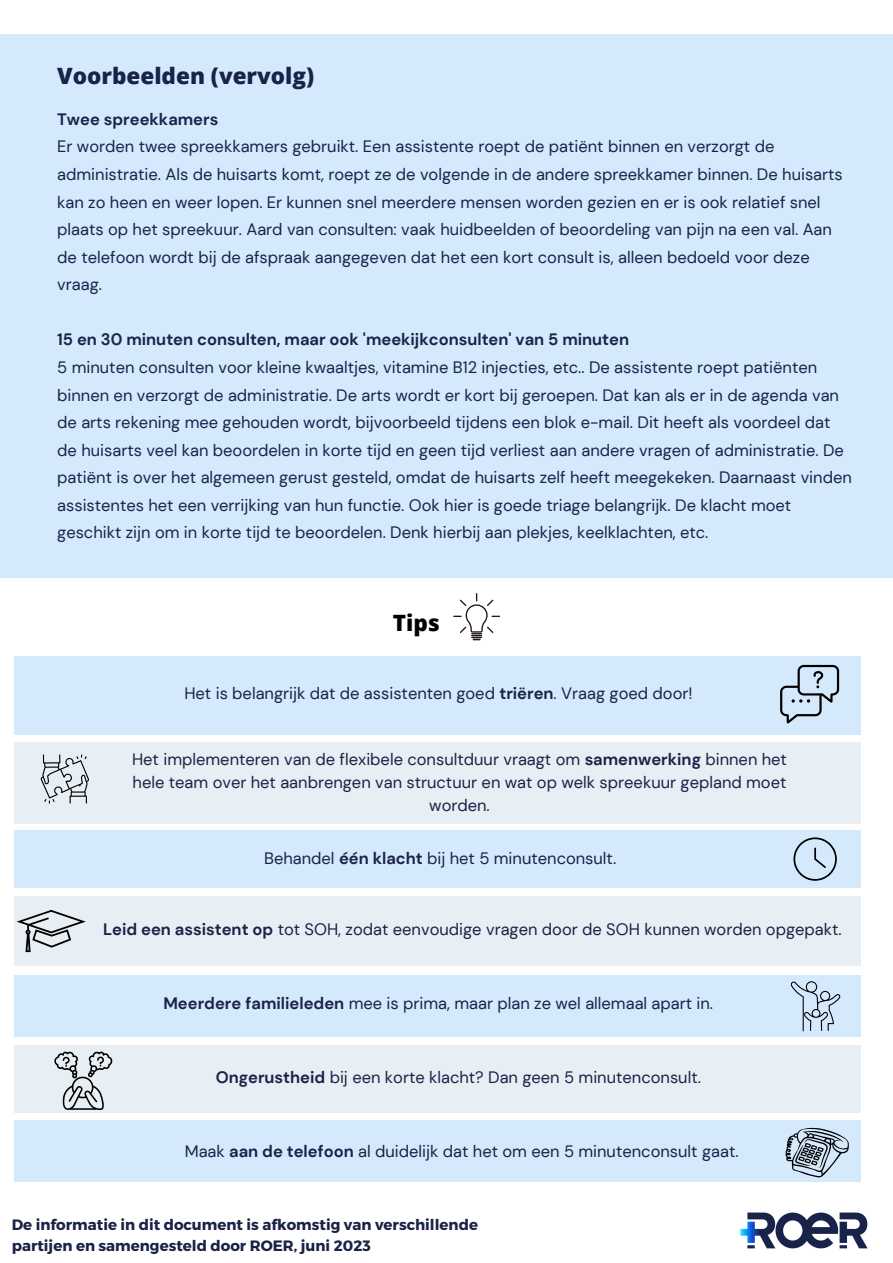
<style>
.page{position:relative;width:893px;height:1263px;background:#fff}
.page>*{position:absolute;margin:0;border:0;box-sizing:border-box;transform-origin:0 0}
.t1{font:800 22.5px "Open Sans";color:#19234a}
.t2{font:800 22.5px "Open Sans";color:#000}
.t3{font:16.5px/27.6px "DM Sans";color:#19234a}
.t4{font:16.5px/23.1px "DM Sans";color:#1a2247;text-align:center}
.t5{font:700 16.5px "DM Sans";color:#19234a}
.t6{font:700 15px/20.9px "Montserrat";color:#1a2247}
.s1{font-weight:700}
</style>
<div class="page">
<div style="left:0;top:34px;width:893px;height:544px;background:#d5e9fc"></div>
<div style="left:14px;top:656px;width:846px;height:79px;background:#d5e9fc"></div>
<div style="left:14px;top:743px;width:846px;height:81px;background:#e8eff4"></div>
<svg style="left:453px;top:593px;width:47px;height:47px"></svg>
<div style="left:14px;top:830px;width:846px;height:58px;background:#d5e9fc"></div>
<div style="left:14px;top:896px;width:846px;height:70px;background:#e8eff4"></div>
<div style="left:14px;top:975px;width:846px;height:61px;background:#d5e9fc"></div>
<div style="left:14px;top:1045px;width:846px;height:67px;background:#e8eff4"></div>
<div style="left:14px;top:1121px;width:846px;height:61px;background:#d5e9fc"></div>
<img style="left:740px;top:1212px;width:128px;height:37px">
<svg style="left:785px;top:1128px;width:64px;height:49px"></svg>
<svg style="left:54px;top:1051px;width:58px;height:59px"></svg>
<svg style="left:793px;top:837px;width:44px;height:44px"></svg>
<svg style="left:780px;top:665px;width:59px;height:58px"></svg>
<svg style="left:17px;top:910px;width:69px;height:42px"></svg>
<svg style="left:41px;top:754px;width:48px;height:49px"></svg>
<svg style="left:790px;top:981px;width:50px;height:50px"></svg>
<p class="t1" style="left:57px;top:60px;width:258px">Voorbeelden (vervolg)</p>
<p class="t5" style="left:57px;top:108px;width:163px">Twee spreekkamers</p>
<p class="t3" style="left:57px;top:133px;width:787px">Er worden twee spreekkamers gebruikt. Een assistente roept de patiënt binnen en verzorgt de administratie. Als de huisarts komt, roept ze de volgende in de andere spreekkamer binnen. De huisarts kan zo heen en weer lopen. Er kunnen snel meerdere mensen worden gezien en er is ook relatief snel plaats op het spreekuur. Aard van consulten: vaak huidbeelden of beoordeling van pijn na een val. Aan de telefoon wordt bij de afspraak aangegeven dat het een kort consult is, alleen bedoeld voor deze vraag.</p>
<p class="t5" style="left:57px;top:329px;width:573px">15 en 30 minuten consulten, maar ook 'meekijkconsulten' van 5 minuten</p>
<p class="t3" style="left:57px;top:353px;width:796px">5 minuten consulten voor kleine kwaaltjes, vitamine B12 injecties, etc.. De assistente roept patiënten binnen en verzorgt de administratie. De arts wordt er kort bij geroepen. Dat kan als er in de agenda van de arts rekening mee gehouden wordt, bijvoorbeeld tijdens een blok e-mail. Dit heeft als voordeel dat de huisarts veel kan beoordelen in korte tijd en geen tijd verliest aan andere vragen of administratie. De patiënt is over het algemeen gerust gesteld, omdat de huisarts zelf heeft meegekeken. Daarnaast vinden assistentes het een verrijking van hun functie. Ook hier is goede triage belangrijk. De klacht moet geschikt zijn om in korte tijd te beoordelen. Denk hierbij aan plekjes, keelklachten, etc.</p>
<p class="t2" style="left:393px;top:607px;width:49px">Tips</p>
<p class="t4" style="left:184px;top:682px;width:510px">Het is belangrijk dat de assistenten goed <span class="s1">triëren</span>. Vraag goed door!</p>
<p class="t4" style="left:132px;top:748px;width:656px">Het implementeren van de flexibele consultduur vraagt om <span class="s1">samenwerking</span> binnen het hele team over het aanbrengen van structuur en wat op welk spreekuur gepland moet worden.</p>
<p class="t4" style="left:264px;top:847px;width:354px">Behandel <span class="s1">één klacht</span> bij het 5 minutenconsult.</p>
<p class="t4" style="left:103px;top:918px;width:740px"><span class="s1">Leid een assistent op</span> tot SOH, zodat eenvoudige vragen door de SOH kunnen worden opgepakt.</p>
<p class="t4" style="left:163px;top:992px;width:551px"><span class="s1">Meerdere familieleden</span> mee is prima, maar plan ze wel allemaal apart in.</p>
<p class="t4" style="left:216px;top:1065px;width:487px"><span class="s1">Ongerustheid</span> bij een korte klacht? Dan geen 5 minutenconsult.</p>
<p class="t4" style="left:185px;top:1139px;width:555px">Maak <span class="s1">aan de telefoon</span> al duidelijk dat het om een 5 minutenconsult gaat.</p>
<p class="t6" style="left:12px;top:1214px;width:468px">De informatie in dit document is afkomstig van verschillende partijen en samengesteld door ROER, juni 2023</p>
</div>
